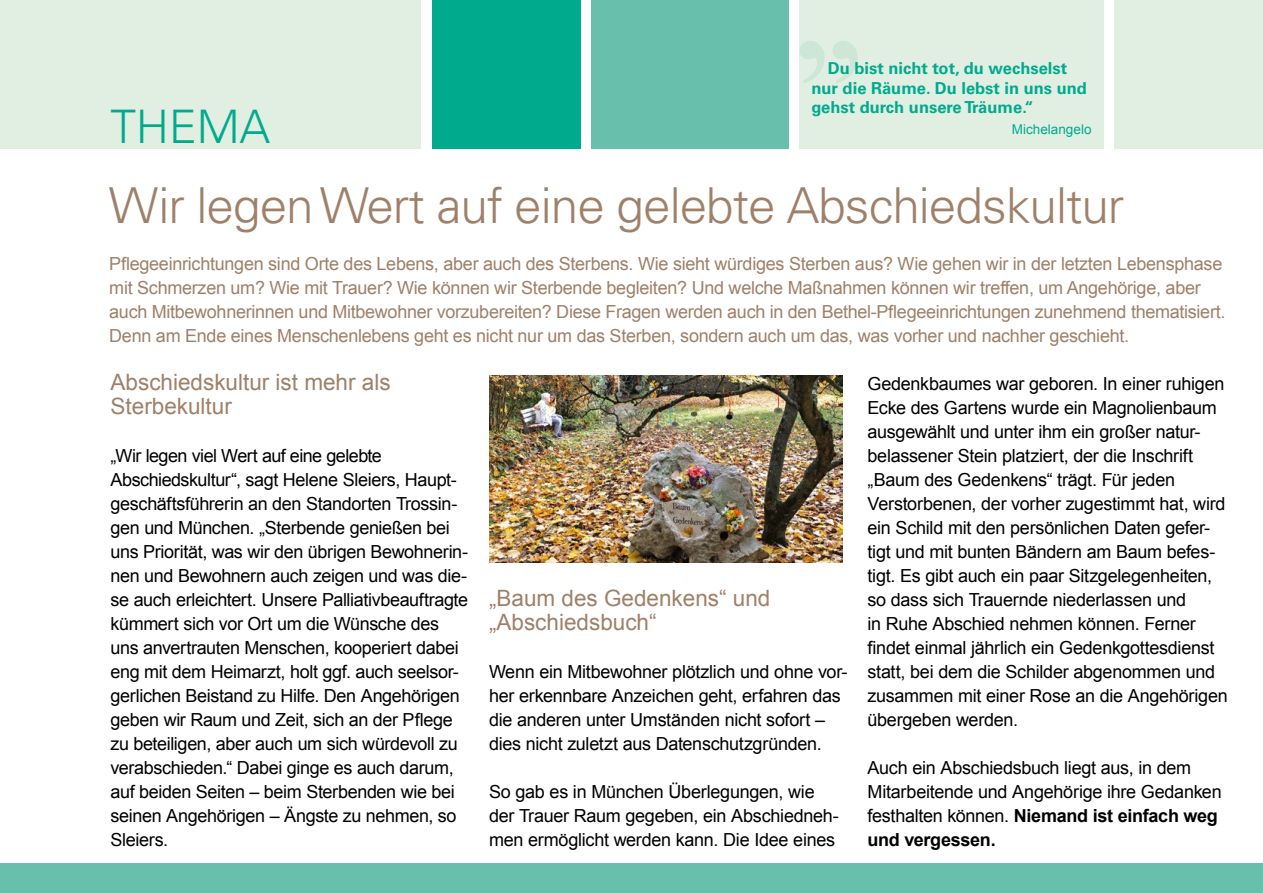
<style>
.page{position:relative;width:1263px;height:893px;background:#fff}
.page>*{position:absolute;margin:0;border:0;box-sizing:border-box;transform-origin:0 0}
.t1{font:300 49.5px "Univers LT Pro 45";letter-spacing:-.02em;color:#9f8068}
.t2{font:300 46.2px "Univers LT Pro 45";letter-spacing:-.01em;color:#00aa8d}
.t3{font:22.5px/24px "Arial";color:#9f8068}
.t4{font:18px/24px "Arial";letter-spacing:-.015em;color:#000}
.t5{font:18px/24px "Arial";letter-spacing:-.015em;color:#9f8068}
.t6{font:700 16.5px/19.5px "Univers LT Pro 65";color:#00aa8d}
.t7{font:13.5px "Arial";color:#00aa8d}
.s1{font-weight:700}
</style>
<div class="page">
<div style="left:0;top:0;width:421px;height:149px;background:#e1efe2"></div>
<div style="left:1114px;top:0;width:149px;height:149px;background:#e1efe2"></div>
<div style="left:432px;top:0;width:148px;height:149px;background:#00aa8d"></div>
<div style="left:799px;top:0;width:304px;height:149px;background:#e1efe2"></div>
<div style="left:591px;top:0;width:198px;height:149px;background:#68c0ac"></div>
<svg style="left:800px;top:41px;width:58px;height:42px"></svg>
<img style="left:490px;top:375px;width:352px;height:188px">
<div style="left:0;top:863px;width:1263px;height:30px;background:#68c0ac"></div>
<h2 class="t2" style="left:111px;top:98px;width:161px">THEMA</h2>
<p class="t6" style="left:811px;top:59px;width:277px;text-indent:16px">Du bist nicht tot, du wechselst nur die Räume. Du lebst in uns und gehst durch unsere Träume.“</p>
<p class="t7" style="left:1012px;top:121px;width:81px">Michelangelo</p>
<h1 class="t1" style="left:109px;top:175px;width:1017px">Wir legen Wert auf eine gelebte Abschiedskultur</h1>
<p class="t5" style="left:109px;top:252px;width:1117px">Pflegeeinrichtungen sind Orte des Lebens, aber auch des Sterbens. Wie sieht würdiges Sterben aus? Wie gehen wir in der letzten Lebensphase mit Schmerzen um? Wie mit Trauer? Wie können wir Sterbende begleiten? Und welche Maßnahmen können wir treffen, um Angehörige, aber auch Mitbewohnerinnen und Mitbewohner vorzubereiten? Diese Fragen werden auch in den Bethel-Pflegeeinrichtungen zunehmend thematisiert.<br>Denn am Ende eines Menschenlebens geht es nicht nur um das Sterben, sondern auch um das, was vorher und nachher geschieht.</p>
<p class="t3" style="left:111px;top:370px;width:282px">Abschiedskultur ist mehr als<br>Sterbekultur</p>
<p class="t4" style="left:111px;top:444px;width:359px">„Wir legen viel Wert auf eine gelebte Abschiedskultur“, sagt Helene Sleiers, Haupt&shy;geschäftsführerin an den Standorten Trossin&shy;gen und München. „Sterbende genießen bei uns Priorität, was wir den übrigen Bewohnerin&shy;nen und Bewohnern auch zeigen und was die&shy;se auch erleichtert. Unsere Palliativbeauftragte kümmert sich vor Ort um die Wünsche des uns anvertrauten Menschen, kooperiert dabei eng mit dem Heimarzt, holt ggf. auch seelsor&shy;gerlichen Beistand zu Hilfe. Den Angehörigen geben wir Raum und Zeit, sich an der Pflege zu beteiligen, aber auch um sich würdevoll zu verabschieden.“ Dabei ginge es auch darum, auf beiden Seiten – beim Sterbenden wie bei seinen Angehörigen – Ängste zu nehmen, so Sleiers.</p>
<p class="t3" style="left:489px;top:586px;width:283px">„Baum des Gedenkens“ und „Abschiedsbuch“</p>
<p class="t4" style="left:489px;top:660px;width:360px">Wenn ein Mitbewohner plötzlich und ohne vor&shy;her erkennbare Anzeichen geht, erfahren das die anderen unter Umständen nicht sofort – dies nicht zuletzt aus Datenschutzgründen.</p>
<p class="t4" style="left:489px;top:780px;width:351px">So gab es in München Überlegungen, wie der Trauer Raum gegeben, ein Abschiedneh&shy;men ermöglicht werden kann. Die Idee eines</p>
<p class="t4" style="left:867px;top:372px;width:362px">Gedenkbaumes war geboren. In einer ruhigen Ecke des Gartens wurde ein Magnolienbaum ausgewählt und unter ihm ein großer natur&shy;belassener Stein platziert, der die Inschrift „Baum des Gedenkens“ trägt. Für jeden Verstorbenen, der vorher zugestimmt hat, wird ein Schild mit den persönlichen Daten gefer&shy;tigt und mit bunten Bändern am Baum befes&shy;tigt. Es gibt auch ein paar Sitzgelegenheiten, so dass sich Trauernde niederlassen und<br>in Ruhe Abschied nehmen können. Ferner findet einmal jährlich ein Gedenkgottesdienst statt, bei dem die Schilder abgenommen und zusammen mit einer Rose an die Angehörigen übergeben werden.</p>
<p class="t4" style="left:867px;top:756px;width:356px">Auch ein Abschiedsbuch liegt aus, in dem Mitarbeitende und Angehörige ihre Gedanken festhalten können. <span class="s1">Niemand ist einfach weg und vergessen.</span></p>
</div>
